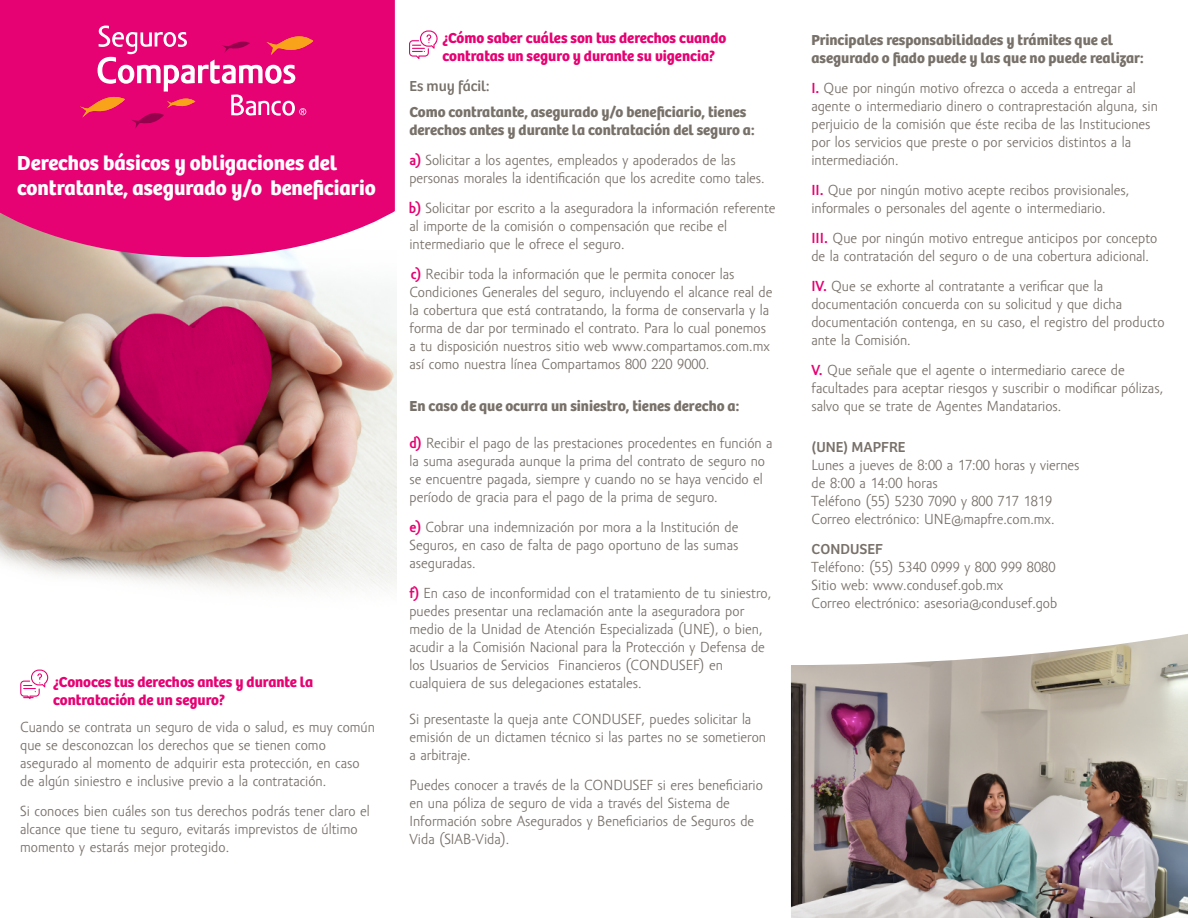
<style>
.page{position:relative;width:1188px;height:918px;background:#fff}
.page>*{position:absolute;margin:0;border:0;box-sizing:border-box;transform-origin:0 0}
.t1{font:700 21px/25.2px "Bree";color:#fff}
.t2{font:15px/18px "Amor Sans Pro";color:#78716a}
.t3{font:700 15px/18px "Bree";color:#78716a}
.t4{font:700 15px/18px "Bree";color:#e60272}
.t5{font:15px "Bree";color:#78716a}
.s1{font-weight:700;color:#e60272}
</style>
<div class="page">
<img style="left:0;top:257px;width:396px;height:334px">
<svg style="left:0;top:0;width:395px;height:257px;background:#e51078"></svg>
<svg style="left:80px;top:26px;width:233px;height:103px;background:#e82880"></svg>
<img style="left:791px;top:634px;width:397px;height:284px">
<svg style="left:409px;top:30px;width:29px;height:29px"></svg>
<svg style="left:20px;top:670px;width:28px;height:29px"></svg>
<h1 class="t1" style="left:17px;top:150px;width:360px">Derechos básicos y obligaciones del contratante, asegurado y/o beneficiario</h1>
<p class="t4" style="left:53px;top:673px;width:261px">¿Conoces tus derechos antes y durante la contratación de un seguro?</p>
<p class="t2" style="left:20px;top:719px;width:356px">Cuando se contrata un seguro de vida o salud, es muy común que se desconozcan los derechos que se tienen como asegurado al momento de adquirir esta protección, en caso de algún siniestro e inclusive previo a la contratación.</p>
<p class="t2" style="left:20px;top:803px;width:351px">Si conoces bien cuáles son tus derechos podrás tener claro el alcance que tiene tu seguro, evitarás imprevistos de último momento y estarás mejor protegido.</p>
<p class="t4" style="left:442px;top:29px;width:285px">¿Cómo saber cuáles son tus derechos cuando contratas un seguro y durante su vigencia?</p>
<p class="t5" style="left:409px;top:77px;width:81px">Es muy fácil:</p>
<p class="t3" style="left:409px;top:103px;width:347px">Como contratante, asegurado y/o beneficiario, tienes derechos antes y durante la contratación del seguro a:</p>
<p class="t2" style="left:409px;top:151px;width:357px"><span class="s1">a)</span> Solicitar a los agentes, empleados y apoderados de las personas morales la identificación que los acredite como tales.</p>
<p class="t2" style="left:409px;top:199px;width:368px"><span class="s1">b)</span> Solicitar por escrito a la aseguradora la información referente al importe de la comisión o compensación que recibe el intermediario que le ofrece el seguro.</p>
<p class="t2" style="left:409px;top:265px;width:365px"><span class="s1">c)</span> Recibir toda la información que le permita conocer las Condiciones Generales del seguro, incluyendo el alcance real de la cobertura que está contratando, la forma de conservarla y la forma de dar por terminado el contrato. Para lo cual ponemos a tu disposición nuestros sitio web www.compartamos.com.mx así como nuestra línea Compartamos 800 220 9000.</p>
<p class="t3" style="left:409px;top:397px;width:331px">En caso de que ocurra un siniestro, tienes derecho a:</p>
<p class="t2" style="left:409px;top:435px;width:365px"><span class="s1">d)</span> Recibir el pago de las prestaciones procedentes en función a la suma asegurada aunque la prima del contrato de seguro no se encuentre pagada, siempre y cuando no se haya vencido el período de gracia para el pago de la prima de seguro.</p>
<p class="t2" style="left:409px;top:519px;width:330px;text-align:justify"><span class="s1">e)</span> Cobrar una indemnización por mora a la Institución de Seguros, en caso de falta de pago oportuno de las sumas aseguradas.</p>
<p class="t2" style="left:409px;top:585px;width:363px"><span class="s1">f)</span> En caso de inconformidad con el tratamiento de tu siniestro, puedes presentar una reclamación ante la aseguradora por medio de la Unidad de Atención Especializada (UNE), o bien, acudir a la Comisión Nacional para la Protección y Defensa de los Usuarios de Servicios Financieros (CONDUSEF) en cualquiera de sus delegaciones estatales.</p>
<p class="t2" style="left:409px;top:711px;width:358px">Si presentaste la queja ante CONDUSEF, puedes solicitar la emisión de un dictamen técnico si las partes no se sometieron a arbitraje.</p>
<p class="t2" style="left:409px;top:777px;width:355px">Puedes conocer a través de la CONDUSEF si eres beneficiario en una póliza de seguro de vida a través del Sistema de Información sobre Asegurados y Beneficiarios de Seguros de Vida (SIAB-Vida).</p>
<p class="t3" style="left:811px;top:31px;width:334px">Principales responsabilidades y trámites que el asegurado o fiado puede y las que no puede realizar:</p>
<p class="t2" style="left:811px;top:79px;width:348px"><span class="s1">I.</span> Que por ningún motivo ofrezca o acceda a entregar al agente o intermediario dinero o contraprestación alguna, sin perjuicio de la comisión que éste reciba de las Instituciones por los servicios que preste o por servicios distintos a la intermediación.</p>
<p class="t2" style="left:811px;top:181px;width:319px"><span class="s1">II.</span> Que por ningún motivo acepte recibos provisionales, informales o personales del agente o intermediario.</p>
<p class="t2" style="left:811px;top:229px;width:348px"><span class="s1">III.</span> Que por ningún motivo entregue anticipos por concepto de la contratación del seguro o de una cobertura adicional.</p>
<p class="t2" style="left:811px;top:277px;width:355px"><span class="s1">IV.</span> Que se exhorte al contratante a verificar que la documentación concuerda con su solicitud y que dicha documentación contenga, en su caso, el registro del producto ante la Comisión.</p>
<p class="t2" style="left:811px;top:361px;width:353px"><span class="s1">V.</span> Que señale que el agente o intermediario carece de facultades para aceptar riesgos y suscribir o modificar pólizas, salvo que se trate de Agentes Mandatarios.</p>
<p class="t5" style="left:812px;top:438px;width:95px">(UNE) MAPFRE</p>
<p class="t2" style="left:812px;top:456px;width:269px">Lunes a jueves de 8:00 a 17:00 horas y viernes de 8:00 a 14:00 horas<br>Teléfono (55) 5230 7090 y 800 717 1819<br>Correo electrónico: UNE@mapfre.com.mx.</p>
<p class="t5" style="left:812px;top:540px;width:73px">CONDUSEF</p>
<p class="t2" style="left:812px;top:558px;width:247px">Teléfono: (55) 5340 0999 y 800 999 8080<br>Sitio web: www.condusef.gob.mx<br>Correo electrónico: asesoria@condusef.gob</p>
</div>
